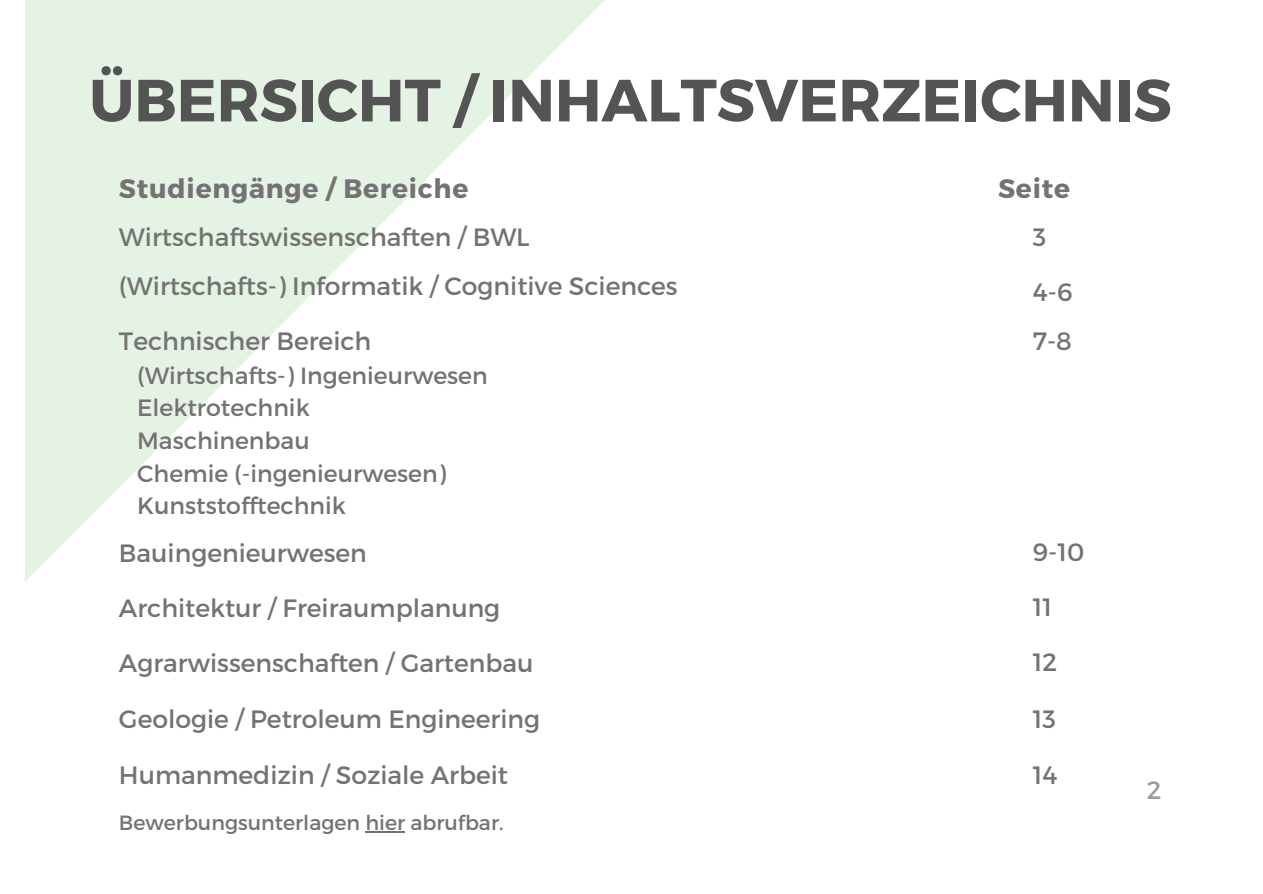
<style>
.page{position:relative;width:1263px;height:894px;background:#fff}
.page>*{position:absolute;margin:0;border:0;box-sizing:border-box;transform-origin:0 0}
.t1{font:700 59.4px "Montserrat";color:#545454}
.t2{font:700 26.55px "Montserrat";letter-spacing:.03em;color:#737373}
.t3{font:25.05px "Montserrat";color:#737373}
.t4{font:25.05px "Montserrat";color:#9d9d9c}
.t5{font:23.55px "Montserrat";color:#737373}
.t6{font:20.55px "Montserrat";color:#737373}
</style>
<div class="page">
<svg style="left:25px;top:0;width:580px;height:581px;fill:#e5f3e4"></svg>
<hr style="left:365px;top:831px;width:40px;height:1px;background:#737373">
<p class="t1" style="left:89px;top:62px;width:1084px">ÜBERSICHT / INHALTSVERZEICHNIS</p>
<p class="t2" style="left:119px;top:171px;width:351px">Studiengänge / Bereiche</p>
<p class="t2" style="left:998px;top:171px;width:74px">Seite</p>
<p class="t3" style="left:119px;top:221px;width:412px">Wirtschaftswissenschaften / BWL</p>
<p class="t3" style="left:119px;top:270px;width:560px">(Wirtschafts-) Informatik / Cognitive Sciences</p>
<p class="t3" style="left:119px;top:325px;width:254px">Technischer Bereich</p>
<p class="t5" style="left:137px;top:360px;width:352px">(Wirtschafts-) Ingenieurwesen</p>
<p class="t5" style="left:137px;top:392px;width:174px">Elektrotechnik</p>
<p class="t5" style="left:137px;top:425px;width:174px">Maschinenbau</p>
<p class="t5" style="left:137px;top:458px;width:310px">Chemie (-ingenieurwesen)</p>
<p class="t5" style="left:137px;top:490px;width:210px">Kunststofftechnik</p>
<p class="t3" style="left:119px;top:536px;width:249px">Bauingenieurwesen</p>
<p class="t3" style="left:119px;top:591px;width:383px">Architektur / Freiraumplanung</p>
<p class="t3" style="left:119px;top:646px;width:416px">Agrarwissenschaften / Gartenbau</p>
<p class="t3" style="left:119px;top:702px;width:423px">Geologie / Petroleum Engineering</p>
<p class="t3" style="left:1033px;top:221px;width:15px">3</p>
<p class="t3" style="left:1033px;top:275px;width:41px">4-6</p>
<p class="t3" style="left:1033px;top:324px;width:41px">7-8</p>
<p class="t3" style="left:1033px;top:536px;width:53px">9-10</p>
<p class="t3" style="left:1033px;top:591px;width:21px">11</p>
<p class="t3" style="left:1033px;top:646px;width:26px">12</p>
<p class="t3" style="left:1033px;top:702px;width:25px">13</p>
<p class="t3" style="left:119px;top:758px;width:391px">Humanmedizin / Soziale Arbeit</p>
<p class="t3" style="left:1033px;top:758px;width:26px">14</p>
<p class="t6" style="left:119px;top:809px;width:386px">Bewerbungsunterlagen hier abrufbar.</p>
<p class="t4" style="left:1147px;top:773px;width:16px">2</p>
</div>
